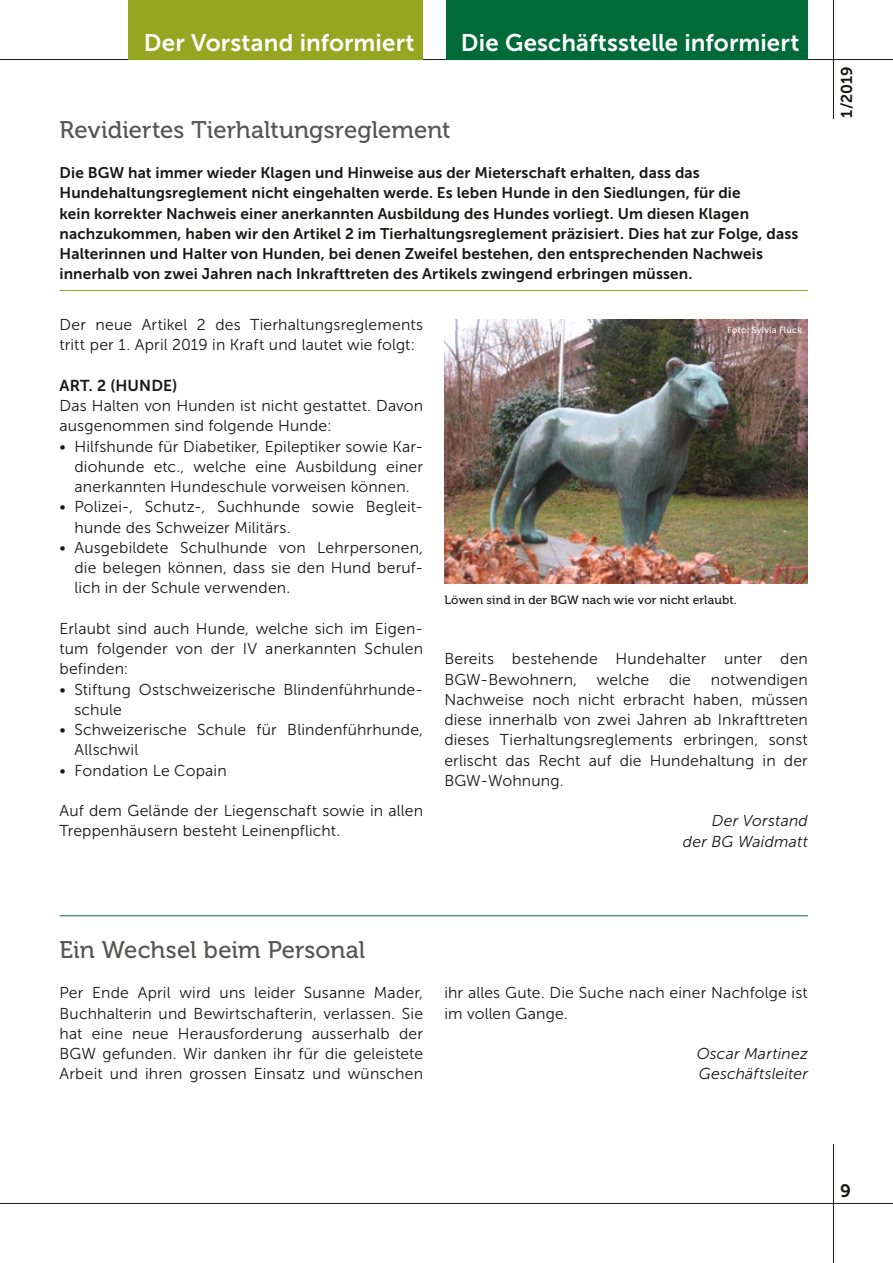
<style>
.page{position:relative;width:893px;height:1263px;background:#fff}
.page>*{position:absolute;margin:0;border:0;box-sizing:border-box;transform-origin:0 0}
.Titel_gross{font:24px "Museo 500";letter-spacing:.005em;color:#565655}
.Ressort_rechts{font:24px "Museo Sans 700";letter-spacing:.005em;color:#fff}
.t1{font:18px "Museo Sans 700";color:#181716}
.Grundschrift{font:15.75px/20.2px "Museo Sans 300";letter-spacing:.01em;color:#181716}
.Autor{font:italic 15.75px/20.2px "Museo Sans 300";letter-spacing:.01em;color:#181716;text-align:right}
.Untertitel{font:15.75px "Museo Sans 700";letter-spacing:.01em;color:#181716}
.Lead_hellgruen{font:15.3px/20.2px "Museo Sans 700";letter-spacing:.01em;color:#181716}
.Legende{font:12px "Museo 500";letter-spacing:.015em;color:#181716}
.Legende_Fotohinweis{font:9px "Museo Sans 500";letter-spacing:.025em;color:#fff}
</style>
<div class="page">
<hr style="left:0;top:59px;width:893px;height:1px;background:#181716">
<hr style="left:0;top:1203px;width:893px;height:1px;background:#181716">
<hr style="left:833px;top:0;width:1px;height:119px;background:#181716">
<hr style="left:833px;top:1144px;width:1px;height:119px;background:#181716">
<hr style="left:60px;top:290px;width:748px;height:1px;background:#95a721">
<div style="left:446px;top:0;width:362px;height:59px;background:#006b38"></div>
<div style="left:128px;top:0;width:295px;height:59px;background:#95a721"></div>
<img style="left:444px;top:320px;width:364px;height:263px">
<hr style="left:60px;top:915px;width:748px;height:1px;background:#006b38">
<p class="Ressort_rechts" style="left:144px;top:29px;width:272px">Der Vorstand informiert</p>
<p class="Ressort_rechts" style="left:461px;top:29px;width:340px">Die Geschäftsstelle informiert</p>
<p class="Titel_gross" style="left:60px;top:116px;width:393px">Revidiertes Tierhaltungsreglement</p>
<p class="Lead_hellgruen" style="left:60px;top:163px;width:740px">Die BGW hat immer wieder Klagen und Hinweise aus der Mieterschaft erhalten, dass das Hundehaltungsreglement nicht eingehalten werde. Es leben Hunde in den Siedlungen, für die<br>kein korrekter Nachweis einer anerkannten Ausbildung des Hundes vorliegt. Um diesen Klagen nachzukommen, haben wir den Artikel 2 im Tierhaltungsreglement präzisiert. Dies hat zur Folge, dass Halterinnen und Halter von Hunden, bei denen Zweifel bestehen, den entsprechenden Nachweis innerhalb von zwei Jahren nach Inkrafttreten des Artikels zwingend erbringen müssen.</p>
<p class="Grundschrift" style="left:60px;top:315px;width:365px">Der neue Artikel 2 des Tierhaltungsreglements tritt per 1. April 2019 in Kraft und lautet wie folgt:</p>
<p class="Untertitel" style="left:60px;top:377px;width:119px">ART. 2 (HUNDE)</p>
<p class="Grundschrift" style="left:60px;top:396px;width:365px">Das Halten von Hunden ist nicht gestattet. Davon ausgenommen sind folgende Hunde:</p>
<p class="Grundschrift" style="left:75px;top:436px;width:350px;text-align:justify;text-indent:-15px">• Hilfshunde für Diabetiker, Epileptiker sowie Kar&shy;diohunde etc., welche eine Ausbildung einer anerkannten Hundeschule vorweisen können.</p>
<p class="Grundschrift" style="left:75px;top:497px;width:350px;text-indent:-15px">• Polizei-, Schutz-, Suchhunde sowie Begleit&shy;hunde des Schweizer Militärs.</p>
<p class="Grundschrift" style="left:75px;top:537px;width:350px;text-align:justify;text-indent:-15px">• Ausgebildete Schulhunde von Lehrpersonen, die belegen können, dass sie den Hund beruf&shy;lich in der Schule verwenden.</p>
<p class="Grundschrift" style="left:60px;top:618px;width:365px;text-align:justify">Erlaubt sind auch Hunde, welche sich im Eigen&shy;tum folgender von der IV anerkannten Schulen befinden:</p>
<p class="Grundschrift" style="left:75px;top:679px;width:350px;text-indent:-15px">• Stiftung Ostschweizerische Blindenführhunde&shy;schule</p>
<p class="Grundschrift" style="left:75px;top:720px;width:350px;text-indent:-15px">• Schweizerische Schule für Blindenführhunde,<br>Allschwil</p>
<p class="Grundschrift" style="left:60px;top:760px;width:169px">• Fondation Le Copain</p>
<p class="Grundschrift" style="left:60px;top:801px;width:365px">Auf dem Gelände der Liegenschaft sowie in allen<br>Treppenhäusern besteht Leinenpflicht.</p>
<p class="Legende_Fotohinweis" style="left:727px;top:325px;width:77px">Foto: Sylvia Flück</p>
<p class="Legende" style="left:444px;top:593px;width:294px">Löwen sind in der BGW nach wie vor nicht erlaubt.</p>
<p class="Grundschrift" style="left:444px;top:649px;width:365px">Bereits bestehende Hundehalter unter den<br>BGW-Bewohnern,</p>
<p class="Grundschrift" style="left:444px;top:669px;width:365px;text-align:justify;text-indent:266px">notwendigen Nachweise noch nicht erbracht haben, müssen diese innerhalb von zwei Jahren ab Inkrafttreten dieses Tierhaltungsreglements erbringen, sonst erlischt das Recht auf die Hundehaltung in der BGW-Wohnung.</p>
<p class="Autor" style="left:683px;top:811px;width:127px">Der Vorstand<br>der BG Waidmatt</p>
<p class="Grundschrift" style="left:597px;top:669px;width:54px">welche</p>
<p class="Grundschrift" style="left:669px;top:669px;width:23px">die</p>
<p class="Untertitel" style="left:838px;top:118px;width:53px;rotate:-90deg">1 /2019</p>
<p class="Titel_gross" style="left:60px;top:936px;width:307px">Ein Wechsel beim Personal</p>
<p class="Grundschrift" style="left:60px;top:983px;width:365px;text-align:justify">Per Ende April wird uns leider Susanne Mader, Buchhalterin und Bewirtschafterin, verlassen. Sie hat eine neue Herausforderung ausserhalb der BGW gefunden. Wir danken ihr für die geleistete Arbeit und ihren grossen Einsatz und wünschen</p>
<p class="Grundschrift" style="left:444px;top:983px;width:365px">ihr alles Gute. Die Suche nach einer Nachfolge ist im vollen Gange.</p>
<p class="Autor" style="left:697px;top:1044px;width:113px;text-align:left">Oscar Martinez<br>Geschäftsleiter</p>
<p class="t1" style="left:840px;top:1180px;width:12px">9</p>
</div>
